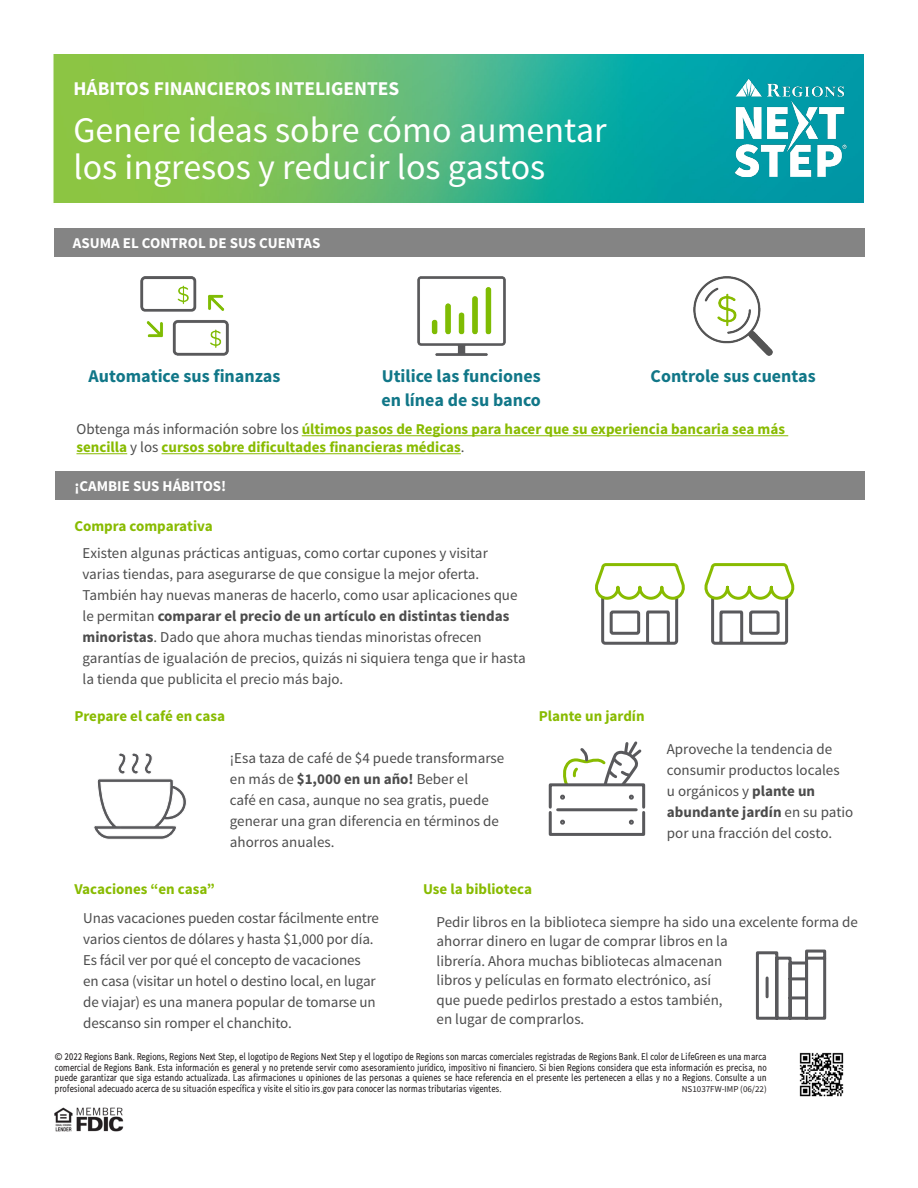
<style>
.page{position:relative;width:918px;height:1188px;background:#fff}
.page>*{position:absolute;margin:0;border:0;box-sizing:border-box;transform-origin:0 0}
.Normal_wrd_4{font:36px/37.5px "Source Sans Pro";color:#fff}
.t1{font:700 19.5px "Source Sans Pro";color:#fff}
.Paragraph_Style_1{font:700 18px/24px "Source Sans Pro";color:#178}
.Normal_wrd_2{font:15px/21px "Source Sans Pro";color:#4c4c4c}
.Normal_wrd_2-2{font:700 15px/18px "Source Sans Pro";color:#8b0}
.Normal_wrd_2-3{font:700 15px "Source Sans Pro";color:#fff}
.t2{font:10.5px/10.5px "Regions Sans Condensed";letter-spacing:-.005em;color:#231f20;text-align:justify}
.t3{font:9px "Source Sans Pro";color:#231f20}
.s1{font-weight:400;color:#4c4c4c}
.s2{font-weight:700}
</style>
<div class="page">
<img style="left:53px;top:54px;width:811px;height:149px">
<img style="left:735px;top:79px;width:114px;height:98px">
<img style="left:54px;top:1107px;width:70px;height:25px">
<img style="left:799px;top:1052px;width:45px;height:45px">
<div style="left:55px;top:471px;width:810px;height:28px;background:#848484"></div>
<svg style="left:595px;top:563px;width:90px;height:82px"></svg>
<div style="left:610px;top:610px;width:30px;height:25px;border:3px solid #59595c;border-radius:2px"></div>
<svg style="left:704px;top:563px;width:91px;height:82px"></svg>
<div style="left:749px;top:610px;width:31px;height:25px;border:3px solid #59595c;border-radius:2px"></div>
<svg style="left:94px;top:753px;width:92px;height:87px"></svg>
<svg style="left:755px;top:949px;width:72px;height:71px"></svg>
<svg style="left:548px;top:741px;width:98px;height:95px"></svg>
<hr style="left:302px;top:435px;width:486px;height:1px;background:#8b0">
<hr style="left:76px;top:453px;width:51px;height:1px;background:#8b0">
<hr style="left:162px;top:453px;width:299px;height:1px;background:#8b0">
<div style="left:54px;top:228px;width:810px;height:29px;background:#848484"></div>
<img style="left:417px;top:277px;width:88px;height:79px">
<img style="left:141px;top:277px;width:87px;height:79px">
<img style="left:694px;top:277px;width:79px;height:79px">
<h2 class="t1" style="left:74px;top:76px;width:327px">HÁBITOS FINANCIEROS INTELIGENTES</h2>
<p class="Normal_wrd_4" style="left:74px;top:112px;width:535px">Genere ideas sobre cómo aumentar los ingresos y reducir los gastos</p>
<p class="Normal_wrd_2-3" style="left:73px;top:233px;width:249px">ASUMA EL CONTROL DE SUS CUENTAS</p>
<p class="Paragraph_Style_1" style="left:381px;top:365px;width:161px">Utilice las funciones en línea de su banco</p>
<p class="Paragraph_Style_1" style="left:89px;top:365px;width:193px">Automatice sus finanzas</p>
<p class="Paragraph_Style_1" style="left:651px;top:365px;width:167px">Controle sus cuentas</p>
<p class="Normal_wrd_2-2" style="left:76px;top:421px;width:710px"><span class="s1">Obtenga más información sobre los</span> últimos pasos de Regions para hacer que su experiencia bancaria sea más sencilla <span class="s1">y los</span> cursos sobre dificultades financieras médicas<span class="s1">.</span></p>
<p class="Normal_wrd_2-3" style="left:74px;top:476px;width:153px">¡CAMBIE SUS HÁBITOS!</p>
<p class="Normal_wrd_2-2" style="left:74px;top:517px;width:140px">Compra comparativa</p>
<p class="Normal_wrd_2" style="left:83px;top:543px;width:445px">Existen algunas prácticas antiguas, como cortar cupones y visitar varias tiendas, para asegurarse de que consigue la mejor oferta.<br>También hay nuevas maneras de hacerlo, como usar aplicaciones que le permitan <span class="s2">comparar el precio de un artículo en distintas tiendas minoristas</span>. Dado que ahora muchas tiendas minoristas ofrecen garantías de igualación de precios, quizás ni siquiera tenga que ir hasta la tienda que publicita el precio más bajo.</p>
<p class="Normal_wrd_2-2" style="left:74px;top:708px;width:152px">Prepare el café en casa</p>
<p class="Normal_wrd_2-2" style="left:539px;top:708px;width:107px">Plante un jardín</p>
<p class="Normal_wrd_2" style="left:230px;top:748px;width:276px">¡Esa taza de café de $4 puede transformarse en más de <span class="s2">$1,000 en un año!</span> Beber el<br>café en casa, aunque no sea gratis, puede generar una gran diferencia en términos de ahorros anuales.</p>
<p class="Normal_wrd_2-2" style="left:74px;top:881px;width:142px">Vacaciones “en casa”</p>
<p class="Normal_wrd_2-2" style="left:423px;top:881px;width:111px">Use la biblioteca</p>
<p class="Normal_wrd_2" style="left:83px;top:908px;width:297px">Unas vacaciones pueden costar fácilmente entre varios cientos de dólares y hasta $1,000 por día.<br>Es fácil ver por qué el concepto de vacaciones en casa (visitar un hotel o destino local, en lugar de viajar) es una manera popular de tomarse un descanso sin romper el chanchito.</p>
<p class="Normal_wrd_2" style="left:437px;top:912px;width:423px;line-height:19.5px">Pedir libros en la biblioteca siempre ha sido una excelente forma de ahorrar dinero en lugar de comprar libros en la<br>librería. Ahora muchas bibliotecas almacenan<br>libros y películas en formato electrónico, así<br>que puede pedirlos prestado a estos también,<br>en lugar de comprarlos.</p>
<p class="Normal_wrd_2" style="left:667px;top:738px;width:188px">Aproveche la tendencia de consumir productos locales<br>u orgánicos y <span class="s2">plante un abundante jardín</span> en su patio por una fracción del costo.</p>
<p class="t2" style="left:55px;top:1052px;width:713px">© 2022 Regions Bank. Regions, Regions Next Step, el logotipo de Regions Next Step y el logotipo de Regions son marcas comerciales registradas de Regions Bank. El color de LifeGreen es una marca comercial de Regions Bank. Esta información es general y no pretende servir como asesoramiento jurídico, impositivo ni financiero. Si bien Regions considera que esta información es precisa, no puede garantizar que siga estando actualizada. Las afirmaciones u opiniones de las personas a quienes se hace referencia en el presente les pertenecen a ellas y no a Regions. Consulte a un profesional adecuado acerca de su situación específica y visite el sitio irs.gov para conocer las normas tributarias vigentes.</p>
<p class="t3" style="left:682px;top:1084px;width:86px">NS1037FW-IMP (06/22)</p>
</div>
